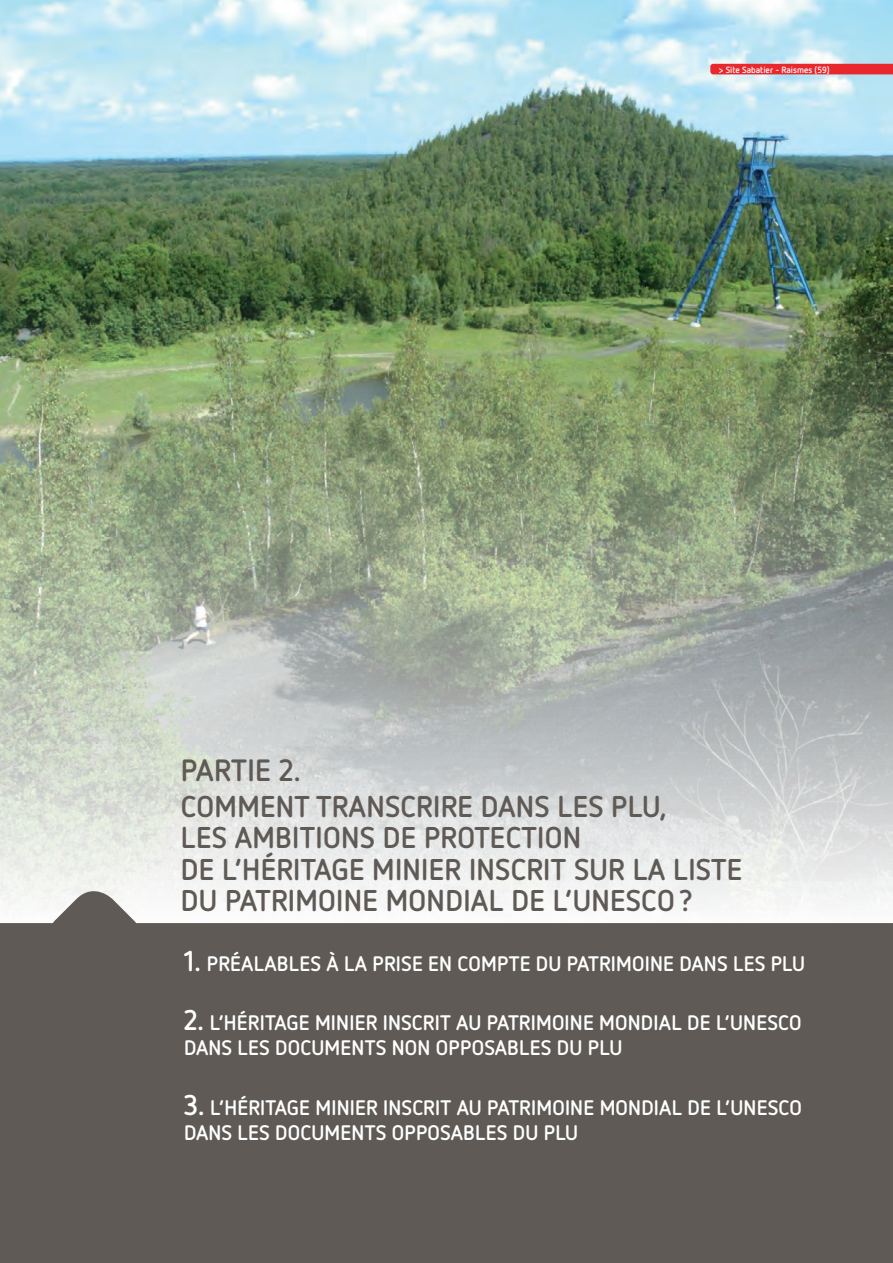
<style>
.page{position:relative;width:893px;height:1263px;background:#fff}
.page>*{position:absolute;margin:0;border:0;box-sizing:border-box;transform-origin:0 0}
.t1{font:700 30.75px "Netto OT";letter-spacing:.01em;color:#5f5a55}
.t2{font:700 30px/31.5px "Netto OT";letter-spacing:.01em;color:#5f5a55}
.t3{font:700 21px/25.2px "Netto OT";letter-spacing:.01em;color:#fff}
.légende{font:700 9px "Netto OT";color:#fff}
.s1{font-size:28.5px}
</style>
<div class="page">
<img style="left:0;top:0;width:893px;height:881px">
<svg style="left:0;top:881px;width:893px;height:382px;background:#6e6a65"></svg>
<div style="left:710px;top:64px;width:183px;height:10px;background:#e9282d"></div>
<p class="légende" style="left:719px;top:64px;width:112px">&gt; Site Sabatier - Raismes (59)</p>
<p class="t1" style="left:181px;top:751px;width:121px">PARTIE 2.</p>
<p class="t2" style="left:181px;top:789px;width:563px">COMMENT TRANSCRIRE DANS LES PLU,<br>LES AMBITIONS DE PROTECTION<br>DE L’HÉRITAGE MINIER INSCRIT SUR LA LISTE</p>
<p class="t2" style="left:181px;top:884px;width:514px">DU PATRIMOINE MONDIAL DE L’UNESCO?</p>
<p class="t3" style="left:184px;top:950px;width:623px"><span class="s1">1.</span> PRÉALABLES À LA PRISE EN COMPTE DU PATRIMOINE DANS LES PLU</p>
<p class="t3" style="left:184px;top:1009px;width:619px"><span class="s1">2.</span> L’HÉRITAGE MINIER INSCRIT AU PATRIMOINE MONDIAL DE L’UNESCO<br>DANS LES DOCUMENTS NON OPPOSABLES DU PLU</p>
<p class="t3" style="left:184px;top:1094px;width:619px"><span class="s1">3.</span> L’HÉRITAGE MINIER INSCRIT AU PATRIMOINE MONDIAL DE L’UNESCO<br>DANS LES DOCUMENTS OPPOSABLES DU PLU</p>
</div>
